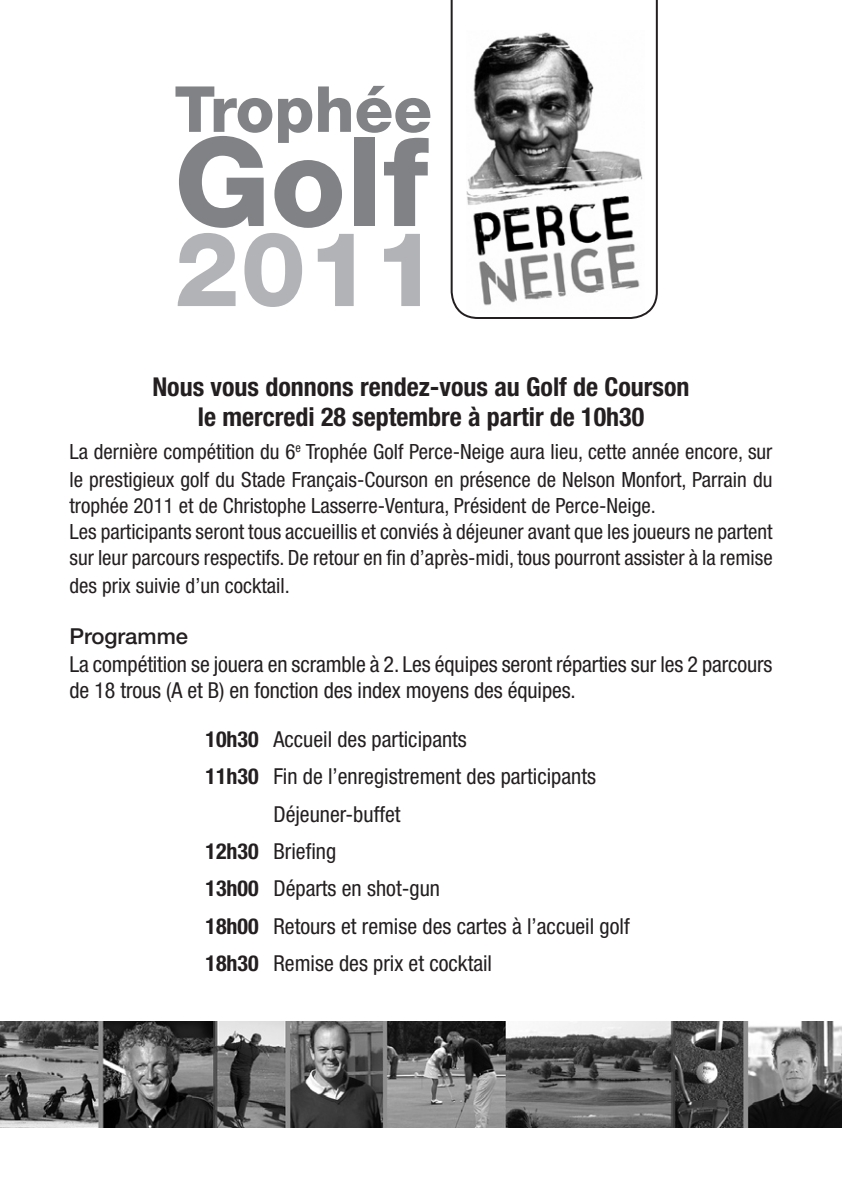
<style>
.page{position:relative;width:842px;height:1191px;background:#fff}
.page>*{position:absolute;margin:0;border:0;box-sizing:border-box;transform-origin:0 0}
.t1{font:800 123.6px "Helvetica Neue LT Std";color:#808285}
.t2{font:800 103.6px "Helvetica Neue LT Std";color:#b2b3b7}
.t3{font:800 63.6px "Helvetica Neue LT Std";color:#808285}
.t4{font:700 condensed 26px/30px "Helvetica Neue LT Std";color:#231f20;text-align:center}
.t5{font:condensed 22px/26px "Helvetica Neue LT Std";color:#231f20}
.t6{font:500 22px "Helvetica Neue LT Std";color:#231f20}
.t7{font:condensed 21px/28px "Helvetica Neue LT Std";color:#231f20}
.s1{font-weight:700}
</style>
<div class="page">
<svg style="left:451px;top:0;width:207px;height:319px"></svg>
<img style="left:467px;top:30px;width:177px;height:282px">
<img style="left:0;top:1022px;width:842px;height:105px">
<p class="t3" style="left:174px;top:71px;width:259px">Trophée</p>
<p class="t1" style="left:174px;top:108px;width:255px">Golf</p>
<p class="t2" style="left:174px;top:207px;width:266px">2011</p>
<p class="t4" style="left:152px;top:371px;width:539px">Nous vous donnons rendez-vous au Golf de Courson le mercredi 28 septembre à partir de 10h30</p>
<p class="t7" style="left:69px;top:438px;width:705px">La dernière compétition du 6<sup>e</sup> Trophée Golf Perce-Neige aura lieu, cette année encore, sur le prestigieux golf du Stade Français-Courson en présence de Nelson Monfort, Parrain du</p>
<p class="t7" style="left:69px;top:492px;width:588px">trophée 2011 et de Christophe Lasserre-Ventura, Président de Perce-Neige.</p>
<p class="t7" style="left:69px;top:519px;width:705px;line-height:26px">Les participants seront tous accueillis et conviés à déjeuner avant que les joueurs ne partent sur leur parcours respectifs. De retour en fin d’après-midi, tous pourront assister à la remise</p>
<p class="t7" style="left:69px;top:572px;width:222px">des prix suivie d’un cocktail.</p>
<p class="t6" style="left:69px;top:623px;width:120px">Programme</p>
<p class="t5" style="left:69px;top:651px;width:704px">La compétition se jouera en scramble à 2. Les équipes seront réparties sur les 2 parcours de 18 trous (A et B) en fonction des index moyens des équipes.</p>
<p class="t5" style="left:206px;top:726px;width:263px"><span class="s1">10h30</span> Accueil des participants</p>
<p class="t5" style="left:206px;top:763px;width:392px"><span class="s1">11h30</span> Fin de l’enregistrement des participants</p>
<p class="t5" style="left:273px;top:800px;width:129px">Déjeuner-buffet</p>
<p class="t5" style="left:206px;top:838px;width:132px"><span class="s1">12h30</span> Briefing</p>
<p class="t5" style="left:206px;top:875px;width:236px"><span class="s1">13h00</span> Départs en shot-gun</p>
<p class="t5" style="left:206px;top:912px;width:426px"><span class="s1">18h00</span> Retours et remise des cartes à l’accueil golf</p>
<p class="t5" style="left:206px;top:950px;width:288px"><span class="s1">18h30</span> Remise des prix et cocktail</p>
</div>
